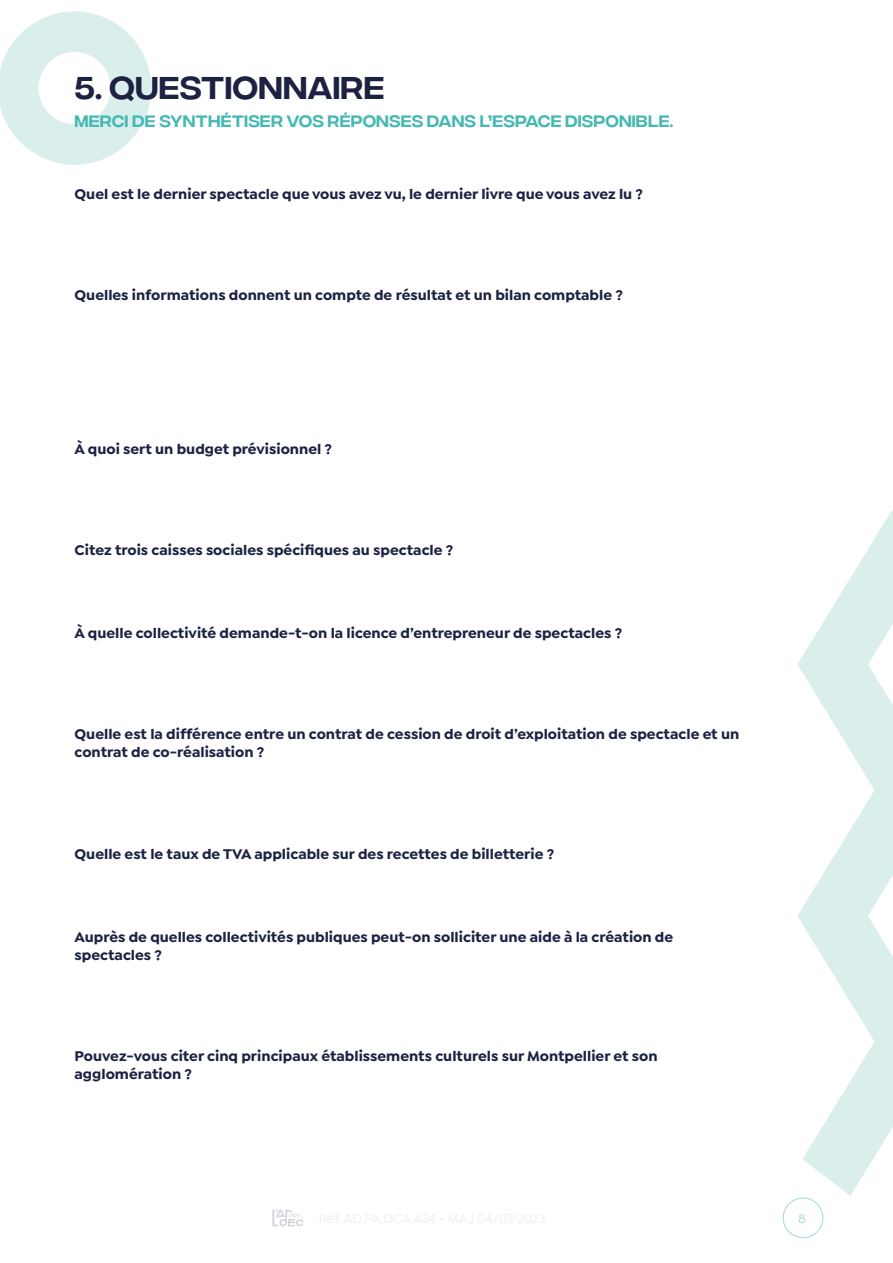
<style>
.page{position:relative;width:893px;height:1263px;background:#fff}
.page>*{position:absolute;margin:0;border:0;box-sizing:border-box;transform-origin:0 0}
.t1{font:31.5px "Integral CF";letter-spacing:.01em;color:#1d2243}
.t2{font:16.5px "Integral CF";letter-spacing:.01em;color:#47b9b4}
.t3{font:700 15px/18px "Isidora Sans";color:#1d2243}
.t4{font:500 13.5px "Isidora Sans";color:#9edbd7}
</style>
<div class="page">
<svg style="left:783px;top:510px;width:110px;height:703px"></svg>
<svg style="left:272px;top:1209px;width:31px;height:17px"></svg>
<div style="left:783px;top:1198px;width:40px;height:40px;border:1px solid #9edbd7;border-radius:50%"></div>
<svg style="left:0;top:11px;width:151px;height:154px"></svg>
<h1 class="t1" style="left:75px;top:70px;width:311px">5. QUESTIONNAIRE</h1>
<p class="t2" style="left:75px;top:113px;width:600px">MERCI DE SYNTHÉTISER VOS RÉPONSES DANS L’ESPACE DISPONIBLE.</p>
<p class="t3" style="left:75px;top:185px;width:570px">Quel est le dernier spectacle que vous avez vu, le dernier livre que vous avez lu ?</p>
<p class="t3" style="left:75px;top:286px;width:550px">Quelles informations donnent un compte de résultat et un bilan comptable ?</p>
<p class="t3" style="left:75px;top:440px;width:259px">À quoi sert un budget prévisionnel ?</p>
<p class="t3" style="left:75px;top:541px;width:380px">Citez trois caisses sociales spécifiques au spectacle ?</p>
<p class="t3" style="left:75px;top:624px;width:549px">À quelle collectivité demande-t-on la licence d’entrepreneur de spectacles ?</p>
<p class="t3" style="left:75px;top:725px;width:666px">Quelle est la différence entre un contrat de cession de droit d’exploitation de spectacle et un contrat de co-réalisation ?</p>
<p class="t3" style="left:75px;top:844px;width:481px">Quelle est le taux de TVA applicable sur des recettes de billetterie ?</p>
<p class="t3" style="left:75px;top:927px;width:600px">Auprès de quelles collectivités publiques peut-on solliciter une aide à la création de spectacles ?</p>
<p class="t3" style="left:75px;top:1047px;width:584px">Pouvez-vous citer cinq principaux établissements culturels sur Montpellier et son agglomération ?</p>
<p class="t4" style="left:798px;top:1210px;width:9px">8</p>
</div>
